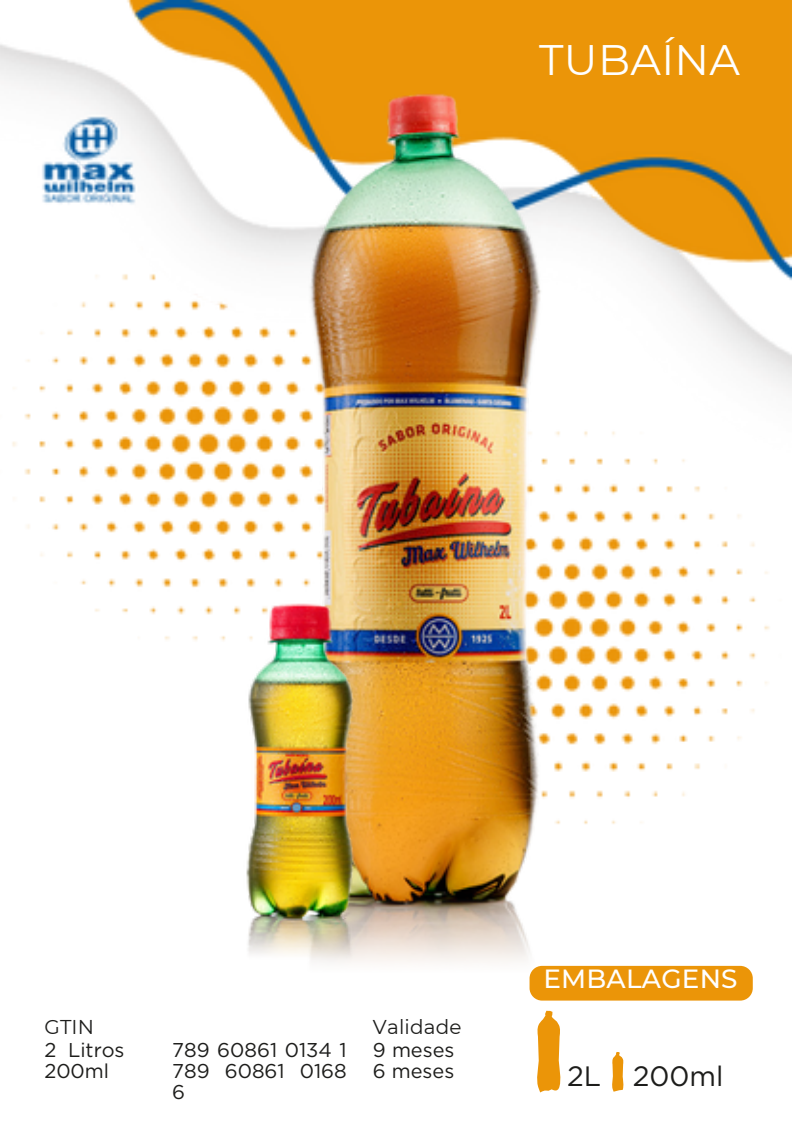
<style>
.page{position:relative;width:792px;height:1131px;background:#fff}
.page>*{position:absolute;margin:0;border:0;box-sizing:border-box;transform-origin:0 0}
.t1{font:42.4px "Montserrat";letter-spacing:.01em;color:#fff}
.t2{font:28px "Gotham";color:#1d1d1b}
.t3{font:500 26.4px "Montserrat";letter-spacing:.01em;color:#fff}
.t4{font:20px/20.8px "Gotham";color:#1d1d1b}
.t5{font:20px "Montserrat";letter-spacing:.01em;color:#1d1d1b}
</style>
<div class="page">
<img style="left:0;top:0;width:792px;height:825px">
<img style="left:287px;top:73px;width:276px;height:938px">
<img style="left:224px;top:580px;width:150px;height:408px">
<div style="left:530px;top:966px;width:223px;height:35px;background:#eb9508;border-radius:13px"></div>
<svg style="left:537px;top:1011px;width:23px;height:81px;background:#eea630"></svg>
<svg style="left:612px;top:1052px;width:12px;height:40px"></svg>
<h3 class="t1" style="left:539px;top:34px;width:203px">TUBAÍNA</h3>
<p class="t5" style="left:44px;top:1014px;width:51px">GTIN</p>
<h1 class="t5" style="left:373px;top:1014px;width:90px">Validade</h1>
<p class="t4" style="left:44px;top:1040px;width:82px">2 Litros<br>200ml</p>
<p class="t4" style="left:172px;top:1040px;width:176px;text-align:justify">789 60861 0134 1<br>789 60861 0168<br>6</p>
<h2 class="t4" style="left:373px;top:1040px;width:83px">9 meses<br>6 meses</h2>
<h4 class="t3" style="left:543px;top:962px;width:196px">EMBALAGENS</h4>
<h5 class="t2" style="left:567px;top:1059px;width:35px">2L</h5>
<p class="t2" style="left:633px;top:1059px;width:92px">200ml</p>
</div>
